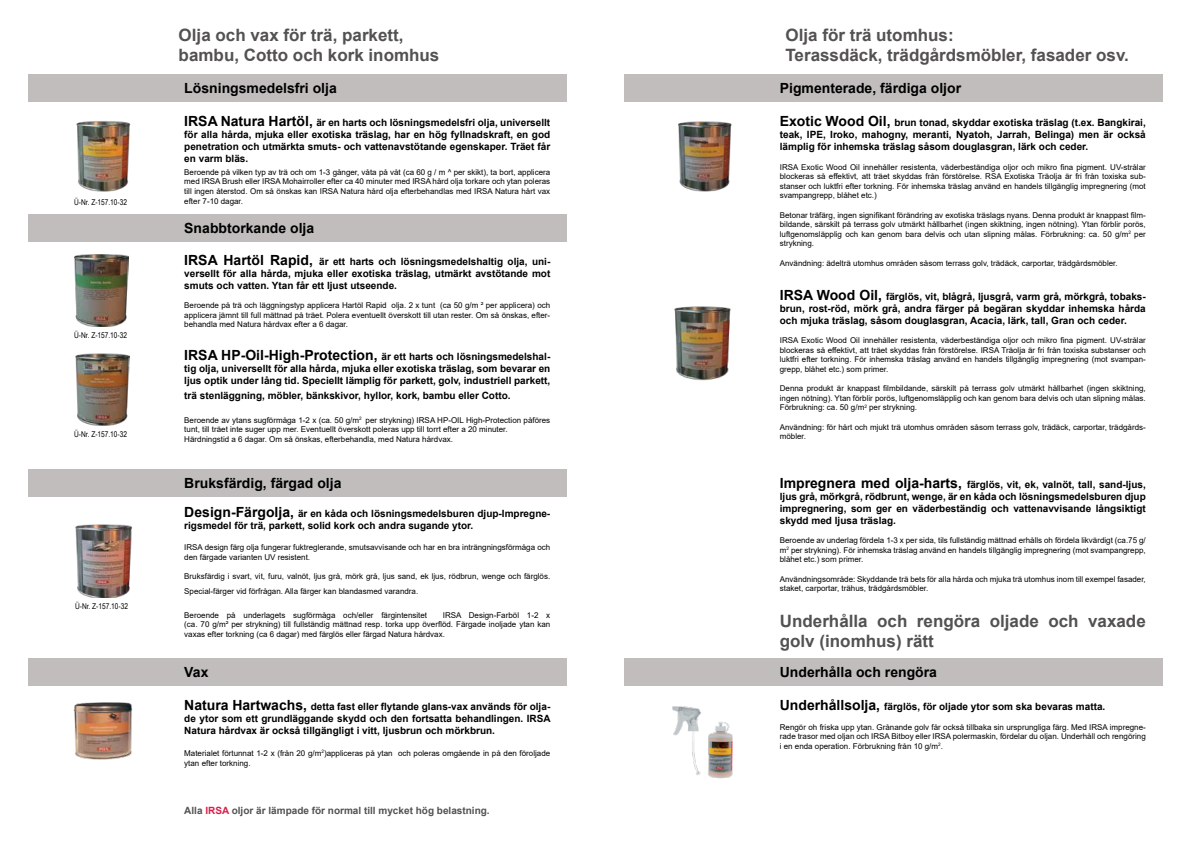
<style>
.page{position:relative;width:1191px;height:842px;background:#fff}
.page>*{position:absolute;margin:0;border:0;box-sizing:border-box;transform-origin:0 0}
.t1{font:700 17px/20.4px "Arial";color:#535151}
.t2{font:700 14px "Arial";color:#000}
.t3{font:700 10px/12px "Arial";color:#000;text-align:justify}
.t4{font:700 10px "Arial";color:#535151}
.t5{font:8px/9.6px "Arial";color:#000;text-align:justify}
.t6{font:8px "Arial Narrow";color:#000}
.s1{font-size:14px}
.s2{color:#da1e48}
</style>
<div class="page">
<div style="left:28px;top:74px;width:539px;height:28px;background:#c0bdbc"></div>
<div style="left:28px;top:214px;width:539px;height:28px;background:#c0bdbc"></div>
<div style="left:28px;top:469px;width:539px;height:28px;background:#c0bdbc"></div>
<div style="left:28px;top:658px;width:539px;height:28px;background:#c0bdbc"></div>
<img style="left:76px;top:121px;width:55px;height:71px">
<img style="left:75px;top:255px;width:54px;height:71px">
<img style="left:75px;top:354px;width:54px;height:71px">
<img style="left:75px;top:524px;width:58px;height:73px">
<img style="left:73px;top:702px;width:59px;height:58px">
<div style="left:624px;top:74px;width:538px;height:28px;background:#c0bdbc"></div>
<div style="left:624px;top:658px;width:538px;height:28px;background:#c0bdbc"></div>
<img style="left:678px;top:121px;width:54px;height:71px">
<img style="left:672px;top:706px;width:61px;height:73px">
<img style="left:674px;top:306px;width:57px;height:75px">
<p class="t6" style="left:74px;top:196px;width:54px">Ü-Nr. Z-157.10-32</p>
<p class="t6" style="left:74px;top:329px;width:54px">Ü-Nr. Z-157.10-32</p>
<p class="t6" style="left:74px;top:428px;width:54px">Ü-Nr. Z-157.10-32</p>
<p class="t6" style="left:75px;top:600px;width:54px">Ü-Nr. Z-157.10-32</p>
<h1 class="t1" style="left:179px;top:25px;width:262px">Olja och vax för trä, parkett, bambu, Cotto och kork inomhus</h1>
<h2 class="t2" style="left:184px;top:78px;width:154px">Lösningsmedelsfri olja</h2>
<p class="t3" style="left:184px;top:117px;width:367px"><span class="s1">IRSA Natura Hartöl,</span> är en harts och lösningsmedelsfri olja, universellt för alla hårda, mjuka eller exotiska träslag, har en hög fyllnadskraft, en god penetration och utmärkta smuts- och vattenavstötande egenskaper. Träet får en varm bläs.</p>
<p class="t5" style="left:184px;top:167px;width:367px">Beroende på vilken typ av trä och om 1-3 gånger, våta på våt (ca 60 g / m ^ per skikt), ta bort, applicera med IRSA Brush eller IRSA Mohairroller efter ca 40 minuter med IRSA hård olja torkare och ytan poleras till ingen återstod. Om så önskas kan IRSA Natura hård olja efterbehandlas med IRSA Natura hårt vax efter 7-10 dagar.</p>
<h2 class="t2" style="left:184px;top:218px;width:131px">Snabbtorkande olja</h2>
<p class="t3" style="left:184px;top:255px;width:367px"><span class="s1">IRSA Hartöl Rapid,</span> är ett harts och lösningsmedelshaltig olja, uni&shy;versellt för alla hårda, mjuka eller exotiska träslag, utmärkt avstötande mot smuts och vatten. Ytan får ett ljust utseende.</p>
<p class="t5" style="left:184px;top:300px;width:367px">Beroende på trä och läggningstyp applicera Hartöl Rapid olja. 2 x tunt (ca 50 g/m ² per applicera) och applicera jämnt till full mättnad på träet. Polera eventuellt överskott till utan rester. Om så önskas, efter&shy;behandla med Natura hårdvax efter a 6 dagar.</p>
<p class="t3" style="left:184px;top:351px;width:367px"><span class="s1">IRSA HP-Oil-High-Protection,</span> är ett harts och lösningsmedelshal&shy;tig olja, universellt för alla hårda, mjuka eller exotiska träslag, som bevarar en ljus optik under lång tid. Speciellt lämplig för parkett, golv, industriell parkett,</p>
<p class="t3" style="left:184px;top:389px;width:328px">trä stenläggning, möbler, bänkskivor, hyllor, kork, bambu eller Cotto.</p>
<p class="t5" style="left:184px;top:415px;width:367px;text-align:left">Beroende av ytans sugförmåga 1-2 x (ca. 50 g/m<sup>2</sup> per strykning) IRSA HP-OIL High-Protection påföres tunt, till träet inte suger upp mer. Eventuellt överskott poleras upp till torrt efter a 20 minuter.<br>Härdningstid a 6 dagar. Om så önskas, efterbehandla, med Natura hårdvax.</p>
<h2 class="t2" style="left:184px;top:473px;width:159px">Bruksfärdig, färgad olja</h2>
<p class="t3" style="left:184px;top:507px;width:367px"><span class="s1">Design-Färgolja,</span> är en kåda och lösningsmedelsburen djup-Impregne&shy;rigsmedel för trä, parkett, solid kork och andra sugande ytor.</p>
<p class="t5" style="left:184px;top:543px;width:367px">IRSA design färg olja fungerar fuktreglerande, smutsavvisande och har en bra inträngningsförmåga och den färgade varianten UV resistent.</p>
<p class="t5" style="left:184px;top:569px;width:367px;line-height:14.4px">Bruksfärdig i svart, vit, furu, valnöt, ljus grå, mörk grå, ljus sand, ek ljus, rödbrun, wenge och färglös.<br>Special-färger vid förfrågan. Alla färger kan blandasmed varandra.</p>
<p class="t5" style="left:184px;top:610px;width:244px">Beroende på underlagets sugförmåga och/eller färgintensitet</p>
<p class="t5" style="left:184px;top:610px;width:367px;text-indent:258px">IRSA Design-Farböl 1-2 x (ca. 70 g/m² per strykning) till fullständig mättnad resp. torka upp överflöd. Färgade inoljade ytan kan vaxas efter torkning (ca 6 dagar) med färglös eller färgad Natura hårdvax.</p>
<h2 class="t2" style="left:184px;top:662px;width:26px">Vax</h2>
<p class="t3" style="left:184px;top:701px;width:368px"><span class="s1">Natura Hartwachs,</span> detta fast eller flytande glans-vax används för olja&shy;de ytor som ett grundläggande skydd och den fortsatta behandlingen. IRSA Natura hårdvax är också tillgängligt i vitt, ljusbrun och mörkbrun.</p>
<p class="t5" style="left:184px;top:748px;width:367px">Materialet förtunnat 1-2 x (från 20 g/m<sup>2</sup>)appliceras på ytan och poleras omgående in på den föroljade ytan efter torkning.</p>
<p class="t4" style="left:184px;top:803px;width:307px">Alla <span class="s2">IRSA</span> oljor är lämpade för normal till mycket hög belastning.</p>
<h1 class="t1" style="left:785px;top:25px;width:345px">Olja för trä utomhus:<br>Terassdäck, trädgårdsmöbler, fasader osv.</h1>
<h2 class="t2" style="left:780px;top:78px;width:183px">Pigmenterade, färdiga oljor</h2>
<p class="t3" style="left:780px;top:117px;width:367px"><span class="s1">Exotic Wood Oil,</span> brun tonad, skyddar exotiska träslag (t.ex. Bangkirai, teak, IPE, Iroko, mahogny, meranti, Nyatoh, Jarrah, Belinga) men är också lämplig för inhemska träslag såsom douglasgran, lärk och ceder.</p>
<p class="t5" style="left:780px;top:162px;width:367px">IRSA Exotic Wood Oil innehåller resistenta, väderbeständiga oljor och mikro fina pigment. UV-strålar blockeras så effektivt, att träet skyddas från förstörelse. RSA Exotiska Träolja är fri från toxiska sub&shy;stanser och luktfri efter torkning. För inhemska träslag använd en handels tillgänglig impregnering (mot svampangrepp, blåhet etc.)</p>
<p class="t5" style="left:780px;top:210px;width:367px">Betonar träfärg, ingen signifikant förändring av exotiska träslags nyans. Denna produkt är knappast film&shy;bildande, särskilt på terrass golv utmärkt hållbarhet (ingen skiktning, ingen nötning). Ytan förblir porös, luftgenomsläpplig och kan genom bara delvis och utan slipning målas. Förbrukning: ca. 50 g/m<sup>2</sup> per strykning.</p>
<p class="t5" style="left:780px;top:258px;width:339px">Användning: ädelträ utomhus områden såsom terrass golv, trädäck, carportar, trädgårdsmöbler.</p>
<p class="t3" style="left:780px;top:291px;width:367px"><span class="s1">IRSA Wood Oil,</span> färglös, vit, blågrå, ljusgrå, varm grå, mörkgrå, tobaks&shy;brun, rost-röd, mörk grå, andra färger på begäran skyddar inhemska hårda och mjuka träslag, såsom douglasgran, Acacia, lärk, tall, Gran och ceder.</p>
<p class="t5" style="left:780px;top:335px;width:367px">IRSA Exotic Wood Oil innehåller resistenta, väderbeständiga oljor och mikro fina pigment. UV-strålar blockeras så effektivt, att träet skyddas från förstörelse. IRSA Träolja är fri från toxiska substanser och luktfri efter torkning. För inhemska träslag använd en handels tillgänglig impregnering (mot svampan&shy;grepp, blåhet etc.) som primer.</p>
<p class="t5" style="left:780px;top:383px;width:367px">Denna produkt är knappast filmbildande, särskilt på terrass golv utmärkt hållbarhet (ingen skiktning, ingen nötning). Ytan förblir porös, luftgenomsläpplig och kan genom bara delvis och utan slipning målas.<br>Förbrukning: ca. 50 g/m<sup>2</sup> per strykning.</p>
<p class="t5" style="left:780px;top:422px;width:367px">Användning: för hårt och mjukt trä utomhus områden såsom terrass golv, trädäck, carportar, trädgårds&shy;möbler.</p>
<p class="t3" style="left:780px;top:479px;width:367px"><span class="s1">Impregnera med olja-harts,</span> färglös, vit, ek, valnöt, tall, sand-ljus, ljus grå, mörkgrå, rödbrunt, wenge, är en kåda och lösningsmedelsburen djup impregnering, som ger en väderbeständig och vattenavvisande långsiktigt skydd med ljusa träslag.</p>
<p class="t5" style="left:780px;top:535px;width:367px">Beroende av underlag fördela 1-3 x per sida, tils fullständig mättnad erhålls oh fördela likvärdigt (ca.75 g/ m<sup>2</sup> per strykning). För inhemska träslag använd en handels tillgänglig impregnering (mot svampangrepp, blåhet etc.) som primer.</p>
<p class="t5" style="left:780px;top:574px;width:367px">Användningsområde: Skyddande trä bets för alla hårda och mjuka trä utomhus inom till exempel fasader, staket, carportar, trähus, trädgårdsmöbler.</p>
<h1 class="t1" style="left:780px;top:611px;width:367px">Underhålla och rengöra oljade och vaxade golv (inomhus) rätt</h1>
<h2 class="t2" style="left:780px;top:662px;width:159px">Underhålla och rengöra</h2>
<p class="t3" style="left:780px;top:701px;width:327px"><span class="s1">Underhållsolja,</span> färglös, för oljade ytor som ska bevaras matta.</p>
<p class="t5" style="left:780px;top:722px;width:367px">Rengör oh friska upp ytan. Grånande golv får också tillbaka sin ursprungliga färg. Med IRSA impregne&shy;rade trasor med oljan och IRSA Bitboy eller IRSA polermaskin, fördelar du oljan. Underhåll och rengöring i en enda operation. Förbrukning från 10 g/m<sup>2</sup>.</p>
</div>
